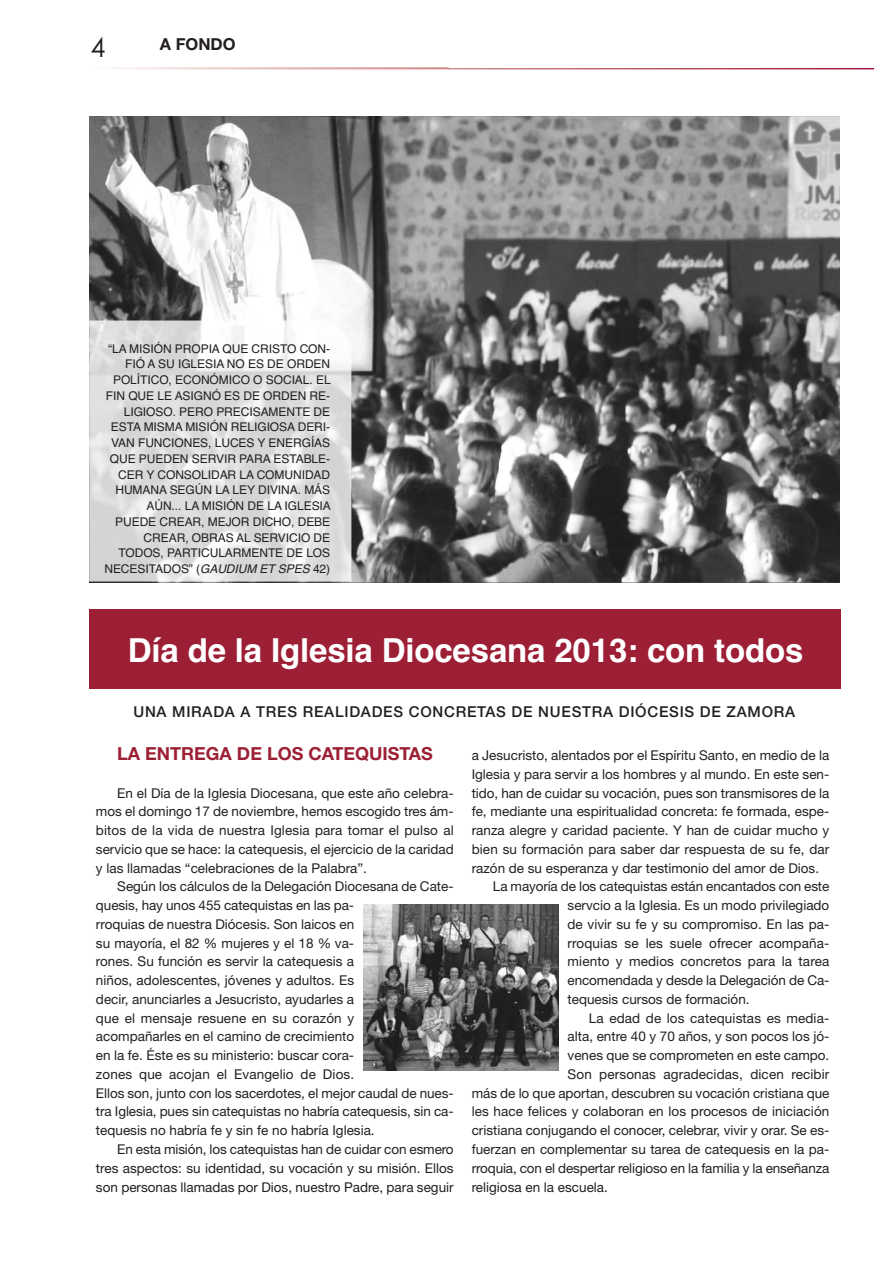
<style>
.page{position:relative;width:893px;height:1265px;background:#fff}
.page>*{position:absolute;margin:0;border:0;box-sizing:border-box;transform-origin:0 0}
.t1{font:700 33px "Helvetica";letter-spacing:-.005em;color:#fff}
.t2{font:27px "Century Gothic";color:#231f20}
.t3{font:700 18px "Helvetica Neue";color:#9d1f35}
.t4{font:700 16.5px "Helvetica Neue";color:#231f20}
.t5{font:500 15px "Helvetica Neue";letter-spacing:.05em;color:#231f20}
.t6{font:13.5px/18.8px "Helvetica Neue";color:#231f20;text-align:justify}
.t7{font:12px/15.8px "Helvetica";letter-spacing:-.005em;color:#231f20;text-align:right}
.s1{font-style:italic}
</style>
<div class="page">
<img style="left:117px;top:67px;width:756px;height:2px">
<div style="left:89px;top:609px;width:751px;height:80px;background:#9d1f35"></div>
<img style="left:89px;top:116px;width:750px;height:466px">
<img style="left:89px;top:320px;width:262px;height:261px">
<img style="left:363px;top:904px;width:195px;height:166px">
<h2 class="t2" style="left:91px;top:37px;width:16px">4</h2>
<p class="t4" style="left:160px;top:38px;width:77px">A FONDO</p>
<p class="t7" style="left:104px;top:341px;width:228px">“LA MISIÓN PROPIA QUE CRISTO CON-<br>FIÓ A SU IGLESIA NO ES DE ORDEN<br>POLÍTICO, ECONÓMICO O SOCIAL. EL<br>FIN QUE LE ASIGNÓ ES DE ORDEN RE-<br>LIGIOSO. PERO PRECISAMENTE DE<br>ESTA MISMA MISIÓN RELIGIOSA DERI-<br>VAN FUNCIONES, LUCES Y ENERGÍAS<br>QUE PUEDEN SERVIR PARA ESTABLE-<br>CER Y CONSOLIDAR LA COMUNIDAD<br>HUMANA SEGÚN LA LEY DIVINA. MÁS<br>AÚN... LA MISIÓN DE LA IGLESIA<br>PUEDE CREAR, MEJOR DICHO, DEBE<br>CREAR, OBRAS AL SERVICIO DE<br>TODOS, PARTICULARMENTE DE LOS<br>NECESITADOS” (<span class="s1">GAUDIUM ET SPES</span> 42)</p>
<h1 class="t1" style="left:128px;top:638px;width:677px">Día de la Iglesia Diocesana 2013: con todos</h1>
<p class="t5" style="left:133px;top:706px;width:663px">UNA MIRADA A TRES REALIDADES CONCRETAS DE NUESTRA DIÓCESIS DE ZAMORA</p>
<h3 class="t3" style="left:117px;top:747px;width:317px">LA ENTREGA DE LOS CATEQUISTAS</h3>
<p class="t6" style="left:96px;top:784px;width:359px;text-indent:21px">En el Día de la Iglesia Diocesana, que este año celebra&shy;mos el domingo 17 de noviembre, hemos escogido tres ám&shy;bitos de la vida de nuestra Iglesia para tomar el pulso al servicio que se hace: la catequesis, el ejercicio de la caridad y las llamadas “celebraciones de la Palabra”.</p>
<p class="t6" style="left:96px;top:878px;width:359px;text-align:left;text-indent:21px">Según los cálculos de la Delegación Diocesana de Cate&shy;quesis, hay unos 455 catequistas en las pa-<br>rroquias de nuestra Diócesis. Son laicos en<br>su mayoría, el 82 % mujeres y el 18 % va-<br>rones. Su función es servir la catequesis a<br>niños, adolescentes, jóvenes y adultos. Es<br>decir, anunciarles a Jesucristo, ayudarles a<br>que el mensaje resuene en su corazón y<br>acompañarles en el camino de crecimiento<br>en la fe. Éste es su ministerio: buscar cora-<br>zones que acojan el Evangelio de Dios.<br>Ellos son, junto con los sacerdotes, el mejor caudal de nues&shy;tra Iglesia, pues sin catequistas no habría catequesis, sin ca&shy;tequesis no habría fe y sin fe no habría Iglesia.</p>
<p class="t6" style="left:96px;top:1141px;width:359px;text-indent:21px">En esta misión, los catequistas han de cuidar con esmero tres aspectos: su identidad, su vocación y su misión. Ellos son personas llamadas por Dios, nuestro Padre, para seguir</p>
<p class="t6" style="left:471px;top:747px;width:359px">a Jesucristo, alentados por el Espíritu Santo, en medio de la</p>
<p class="t6" style="left:471px;top:766px;width:359px">Iglesia y para servir a los hombres y al mundo. En este sen-</p>
<p class="t6" style="left:471px;top:784px;width:359px">tido, han de cuidar su vocación, pues son transmisores de la</p>
<p class="t6" style="left:471px;top:803px;width:359px">fe, mediante una espiritualidad concreta: fe formada, espe-</p>
<p class="t6" style="left:471px;top:822px;width:359px">ranza alegre y caridad paciente. Y han de cuidar mucho y</p>
<p class="t6" style="left:471px;top:841px;width:359px">bien su formación para saber dar respuesta de su fe, dar</p>
<p class="t6" style="left:471px;top:859px;width:349px">razón de su esperanza y dar testimonio del amor de Dios.</p>
<p class="t6" style="left:493px;top:878px;width:338px">La mayoría de los catequistas están encantados con este</p>
<p class="t6" style="left:567px;top:897px;width:263px">servcio a la Iglesia. Es un modo privilegiado</p>
<p class="t6" style="left:567px;top:916px;width:263px">de vivir su fe y su compromiso. En las pa-</p>
<p class="t6" style="left:567px;top:934px;width:263px">rroquias se les suele ofrecer acompaña-</p>
<p class="t6" style="left:567px;top:953px;width:263px">miento y medios concretos para la tarea</p>
<p class="t6" style="left:567px;top:972px;width:263px">encomendada y desde la Delegación de Ca-</p>
<p class="t6" style="left:567px;top:991px;width:183px">tequesis cursos de formación.</p>
<p class="t6" style="left:589px;top:1009px;width:242px">La edad de los catequistas es media-</p>
<p class="t6" style="left:567px;top:1028px;width:263px">alta, entre 40 y 70 años, y son pocos los jó-</p>
<p class="t6" style="left:567px;top:1047px;width:263px">venes que se comprometen en este campo.</p>
<p class="t6" style="left:567px;top:1066px;width:263px">Son personas agradecidas, dicen recibir</p>
<p class="t6" style="left:471px;top:1084px;width:359px">más de lo que aportan, descubren su vocación cristiana que</p>
<p class="t6" style="left:471px;top:1103px;width:359px">les hace felices y colaboran en los procesos de iniciación</p>
<p class="t6" style="left:471px;top:1122px;width:359px">cristiana conjugando el conocer, celebrar, vivir y orar. Se es-</p>
<p class="t6" style="left:471px;top:1141px;width:359px">fuerzan en complementar su tarea de catequesis en la pa-</p>
<p class="t6" style="left:471px;top:1159px;width:359px">rroquia, con el despertar religioso en la familia y la enseñanza</p>
<p class="t6" style="left:471px;top:1178px;width:138px">religiosa en la escuela.</p>
</div>
